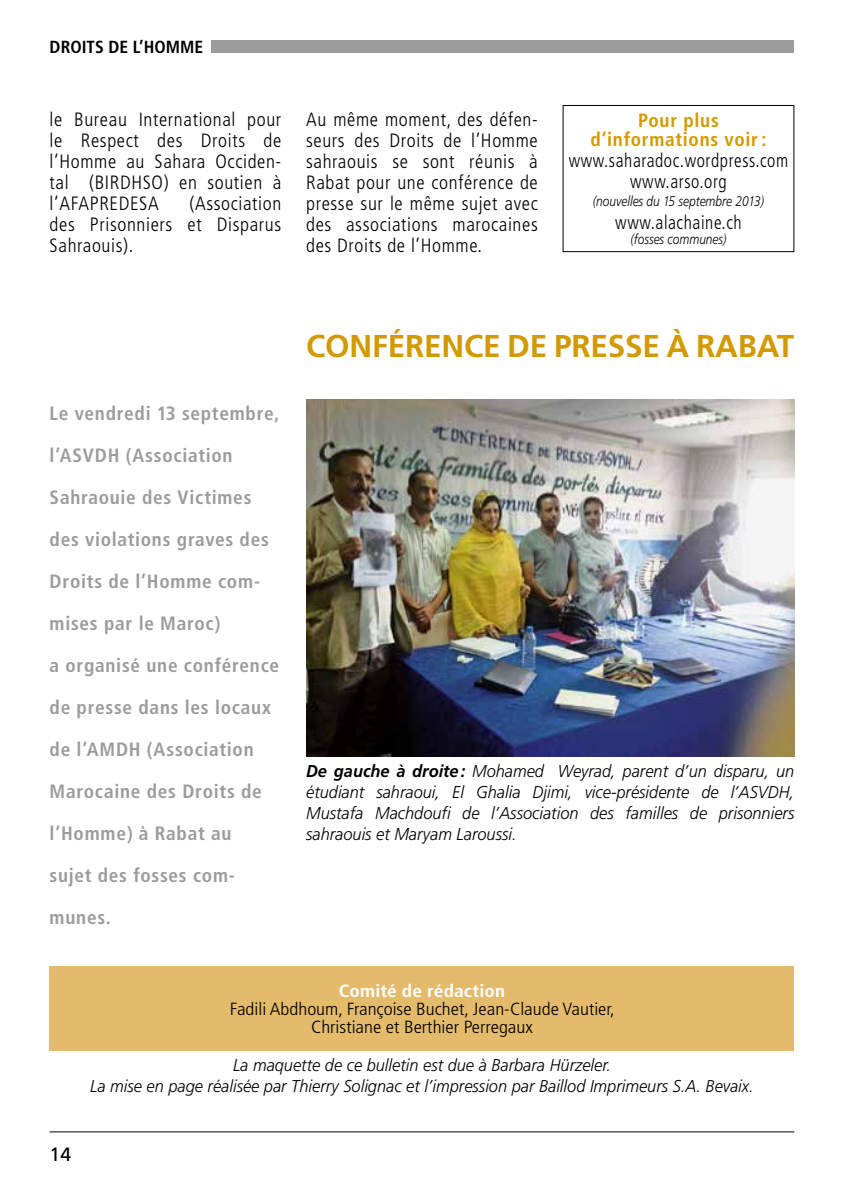
<style>
.page{position:relative;width:844px;height:1191px;background:#fff}
.page>*{position:absolute;margin:0;border:0;box-sizing:border-box;transform-origin:0 0}
.t1{font:700 31.5px "Frutiger";letter-spacing:-.005em;color:#d39901}
.t2{font:300 condensed 19.25px/21px "Frutiger";letter-spacing:.035em;color:#000;text-align:justify}
.t3{font:700 condensed 19.25px/42px "Frutiger";letter-spacing:.035em;color:#9c9c9d}
.t4{font:300 condensed 19.25px/21px "Frutiger";letter-spacing:.035em;color:#000;text-align:center;scale:.92 1}
.t5{font:700 condensed 19.25px/19.2px "Frutiger";letter-spacing:.035em;color:#d39901;text-align:center}
.t6{font:19.25px "Frutiger";color:#000}
.t7{font:300 condensed 17.68px/17.7px "Frutiger";color:#000;text-align:center;scale:1.09 1}
.t8{font:700 condensed 17.68px "Frutiger";letter-spacing:.005em;color:#fff;scale:1.09 1}
.t9{font:700 condensed 17.5px "Frutiger";color:#000}
.t10{font:italic 300 17.15px/21px "Frutiger";color:#000;text-align:justify;scale:.96 1}
.t11{font:italic 300 14px "Frutiger";color:#000;scale:.85 1}
.s1{font-weight:700}
</style>
<div class="page">
<hr style="left:50px;top:1131px;width:744px;height:1px;background:#000">
<div style="left:50px;top:966px;width:744px;height:84px;background:#e3bb6b"></div>
<div style="left:211px;top:40px;width:583px;height:13px;background:#9c9c9d"></div>
<div style="left:562px;top:105px;width:232px;height:147px;border:1px solid #000"></div>
<img style="left:306px;top:399px;width:488px;height:357px">
<p class="t9" style="left:50px;top:36px;width:155px">DROITS DE L’HOMME</p>
<p class="t2" style="left:50px;top:109px;width:233px">le Bureau International pour le Respect des Droits de l’Homme au Sahara Occiden&shy;tal (BIRDHSO) en soutien à l’AFAPREDESA</p>
<p class="t2" style="left:50px;top:193px;width:233px;text-indent:140px">(Association des Prisonniers et Disparus Sahraouis).</p>
<p class="t2" style="left:306px;top:109px;width:233px">Au même moment, des défen&shy;seurs des Droits de l’Homme sahraouis se sont réunis à Rabat pour une conférence de presse sur le même sujet avec des associations marocaines des Droits de l’Homme.</p>
<p class="t5" style="left:590px;top:111px;width:177px">Pour plus d’informations voir :</p>
<p class="t4" style="left:568px;top:150px;width:240px">www.saharadoc.wordpress.com www.arso.org</p>
<p class="t11" style="left:593px;top:193px;width:203px">(nouvelles du 15 septembre 2013)</p>
<p class="t4" style="left:615px;top:212px;width:139px">www.alachaine.ch</p>
<p class="t11" style="left:630px;top:232px;width:114px">(fosses communes)</p>
<p class="t3" style="left:50px;top:392px;width:231px">Le vendredi 13 septembre, l’ASVDH (Association<br>Sahraouie des Victimes des violations graves des<br>Droits de l’Homme com&shy;mises par le Maroc)<br>a organisé une conférence de presse dans les locaux de l’AMDH (Association<br>Marocaine des Droits de l’Homme) à Rabat au<br>sujet des fosses com&shy;munes.</p>
<h1 class="t1" style="left:306px;top:328px;width:489px">CONFÉRENCE DE PRESSE À RABAT</h1>
<p class="t10" style="left:306px;top:761px;width:510px"><span class="s1">De gauche à droite:</span> Mohamed Weyrad, parent d’un disparu, un étudiant sahraoui, El Ghalia Djimi, vice-présidente de l’ASVDH, Mustafa Machdoufi de l’Association des familles de prisonniers sahraouis et Maryam Laroussi.</p>
<p class="t8" style="left:339px;top:980px;width:154px">Comité de rédaction</p>
<p class="t7" style="left:230px;top:1000px;width:354px">Fadili Abdhoum, Françoise Buchet, Jean-Claude Vautier,<br>Christiane et Berthier Perregaux</p>
<p class="t10" style="left:90px;top:1055px;width:692px;text-align:center">La maquette de ce bulletin est due à Barbara Hürzeler.<br>La mise en page réalisée par Thierry Solignac et l’impression par Baillod Imprimeurs S.A. Bevaix.</p>
<p class="t6" style="left:50px;top:1142px;width:23px">14</p>
</div>
